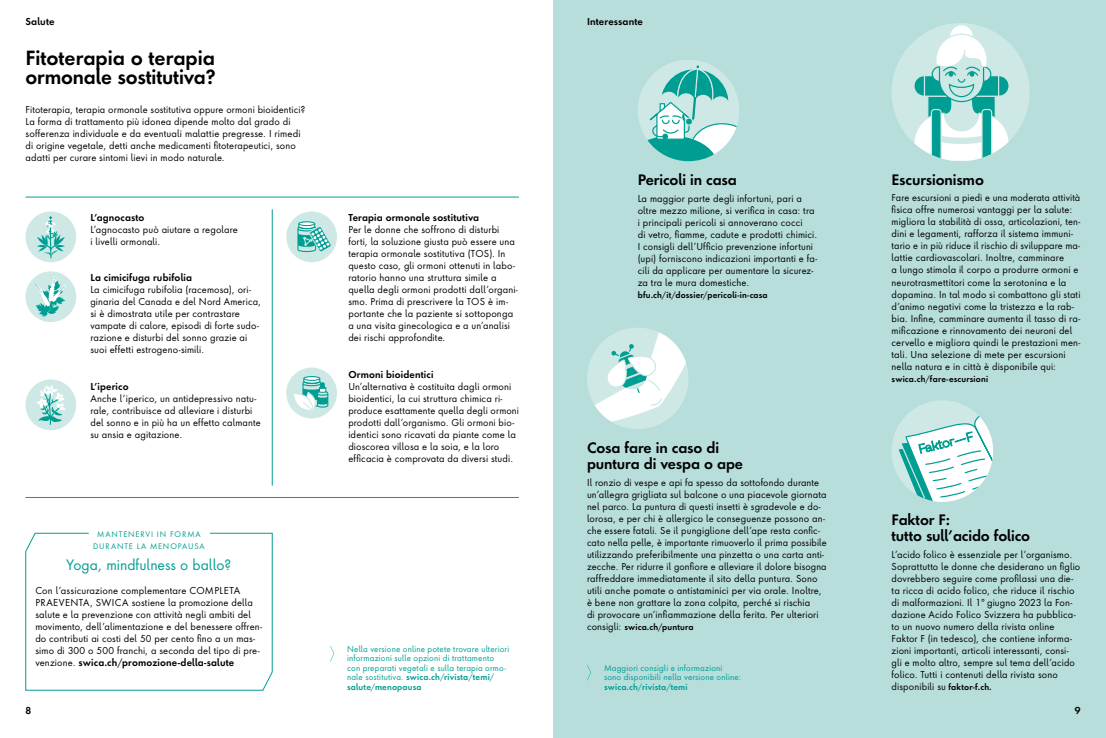
<style>
.page{position:relative;width:1106px;height:738px;background:#fff}
.page>*{position:absolute;margin:0;border:0;box-sizing:border-box;transform-origin:0 0}
.Headline_2_19pt{font:600 19px/19px "Futura Next";letter-spacing:-.005em;color:#000}
.Zwischentitel_A_14pt_Semibold{font:600 14px/16.2px "Futura Next";letter-spacing:-.01em;color:#000}
.Quote_14pt_16_25pt{font:14px "Futura Next";color:#009e92}
.Lauftext_9_3pt_12pt{font:9.3px/12px "Futura Next";letter-spacing:.015em;color:#000}
.Lauftext_9_3pt_12pt-2{font:600 9.3px "Futura Next";letter-spacing:.015em;color:#000}
.Rubrikentitel_9_3pt{font:600 9.3px "Futura Next";letter-spacing:.015em;color:#000}
.Legende_Swica_8pt_9_5pt_Grün{font:8px/9.5px "Futura Next";letter-spacing:.02em;color:#009e92}
.Lauftext_9_3pt_12pt-3{font:600 8px "Futura Next";letter-spacing:.02em;color:#000}
.Untertitel_Produkte_Box_8pt_12pt{font:7.5px/12px "Futura Next";letter-spacing:.12em;color:#009e92;text-align:center}
.s1{font-weight:600}
.s2{font-weight:400}
.s3{font-weight:400;font-size:9.3px}
.s4{font-weight:600;font-size:8px}
</style>
<div class="page">
<div style="left:553px;top:0;width:553px;height:737px;background:#b7dedb"></div>
<svg style="left:587px;top:664px;width:4px;height:16px"></svg>
<svg style="left:330px;top:645px;width:4px;height:16px"></svg>
<svg style="left:25px;top:532px;width:248px;height:158px"></svg>
<div style="left:26px;top:379px;width:50px;height:51px;background:#cee8e5;border-radius:50%"></div>
<div style="left:286px;top:367px;width:51px;height:51px;background:#cee8e5;border-radius:50%"></div>
<div style="left:303px;top:376px;width:17px;height:4px;border:1px solid #009e92;border-radius:50%"></div>
<svg style="left:292px;top:377px;width:37px;height:35px"></svg>
<div style="left:26px;top:271px;width:50px;height:51px;background:#cee8e5;border-radius:50%"></div>
<svg style="left:33px;top:275px;width:33px;height:156px"></svg>
<div style="left:26px;top:211px;width:50px;height:51px;background:#cee8e5;border-radius:50%"></div>
<svg style="left:37px;top:215px;width:28px;height:44px"></svg>
<div style="left:286px;top:211px;width:51px;height:51px;background:#cee8e5;border-radius:50%"></div>
<div style="left:298px;top:221px;width:17px;height:5px;border:1px solid #009e92;border-radius:50%"></div>
<svg style="left:297px;top:223px;width:36px;height:30px"></svg>
<hr style="left:26px;top:197px;width:493px;height:1px;background:#009e92">
<hr style="left:272px;top:209px;width:1px;height:276px;background:#009e92">
<hr style="left:26px;top:497px;width:493px;height:1px;background:#009e92">
<div style="left:891px;top:23px;width:138px;height:138px;background:#cde8e5;border-radius:50%"></div>
<svg style="left:912px;top:25px;width:98px;height:136px"></svg>
<div style="left:891px;top:400px;width:102px;height:101px;background:#cee8e5;border-radius:50%"></div>
<svg style="left:898px;top:413px;width:95px;height:88px"></svg>
<svg style="left:638px;top:60px;width:101px;height:101px"></svg>
<svg style="left:588px;top:328px;width:100px;height:97px"></svg>
<p class="Rubrikentitel_9_3pt" style="left:26px;top:15px;width:31px">Salute</p>
<p class="Rubrikentitel_9_3pt" style="left:587px;top:15px;width:57px">Interessante</p>
<p class="Headline_2_19pt" style="left:26px;top:48px;width:192px">Fitoterapia o terapia ormonale sostitutiva?</p>
<p class="Lauftext_9_3pt_12pt" style="left:26px;top:103px;width:281px">Fitoterapia, terapia ormonale sostitutiva oppure ormoni bioidentici?<br>La forma di trattamento più idonea dipende molto dal grado di sofferenza individuale e da eventuali malattie pregresse. I rimedi di origine vegetale, detti anche medicamenti fitoterapeutici, sono adatti per curare sintomi lievi in modo naturale.</p>
<p class="Lauftext_9_3pt_12pt-2" style="left:90px;top:211px;width:56px">L’agnocasto</p>
<p class="Lauftext_9_3pt_12pt" style="left:90px;top:223px;width:149px">L’agnocasto può aiutare a regolare i livelli ormonali.</p>
<p class="Lauftext_9_3pt_12pt-2" style="left:90px;top:271px;width:103px">La cimicifuga rubifolia</p>
<p class="Lauftext_9_3pt_12pt" style="left:90px;top:283px;width:172px">La cimicifuga rubifolia (racemosa), ori&shy;ginaria del Canada e del Nord America, si è dimostrata utile per contrastare vampate di calore, episodi di forte sudo&shy;razione e disturbi del sonno grazie ai suoi effetti estrogeno-simili.</p>
<p class="Lauftext_9_3pt_12pt-2" style="left:90px;top:379px;width:40px">L’iperico</p>
<p class="Lauftext_9_3pt_12pt" style="left:90px;top:391px;width:172px">Anche l’iperico, un antidepressivo natu&shy;rale, contribuisce ad alleviare i disturbi del sonno e in più ha un effetto calmante su ansia e agitazione.</p>
<p class="Untertitel_Produkte_Box_8pt_12pt" style="left:93px;top:527px;width:113px">MANTENERVI IN FORMA<br>DURANTE LA MENOPAUSA</p>
<p class="Quote_14pt_16_25pt" style="left:66px;top:553px;width:166px">Yoga, mindfulness o ballo?</p>
<p class="Lauftext_9_3pt_12pt" style="left:35px;top:583px;width:228px">Con l’assicurazione complementare COMPLETA PRAEVENTA, SWICA sostiene la promozione della salute e la prevenzione con attività negli ambiti del movimento, dell’alimentazione e del benessere offren&shy;do contributi ai costi del 50 per cento fino a un mas&shy;simo di 300 o 500 franchi, a seconda del tipo di pre&shy;venzione. <span class="s1">swica.ch</span>/<span class="s1">promozione-della-salute</span></p>
<p class="Lauftext_9_3pt_12pt-2" style="left:348px;top:211px;width:132px">Terapia ormonale sostitutiva</p>
<p class="Lauftext_9_3pt_12pt" style="left:348px;top:223px;width:171px">Per le donne che soffrono di disturbi forti, la soluzione giusta può essere una terapia ormonale sostitutiva (TOS). In questo caso, gli ormoni ottenuti in labo&shy;ratorio hanno una struttura simile a quella degli ormoni prodotti dall’organi&shy;smo. Prima di prescrivere la TOS è im&shy;portante che la paziente si sottoponga a una visita ginecologica e a un’analisi dei rischi approfondite.</p>
<p class="Lauftext_9_3pt_12pt-2" style="left:348px;top:367px;width:87px">Ormoni bioidentici</p>
<p class="Lauftext_9_3pt_12pt" style="left:348px;top:379px;width:172px">Un’alternativa è costituita dagli ormoni bioidentici, la cui struttura chimica ri&shy;produce esattamente quella degli ormoni prodotti dall’organismo. Gli ormoni bio&shy;identici sono ricavati da piante come la dioscorea villosa e la soia, e la loro efficacia è comprovata da diversi studi.</p>
<p class="Legende_Swica_8pt_9_5pt_Grün" style="left:347px;top:643px;width:164px">Nella versione online potete trovare ulteriori informazioni sulle opzioni di trattamento<br>con preparati vegetali e sulla terapia ormo&shy;nale sostitutiva. <span class="s1">swica.ch</span>/<span class="s1">rivista</span>/<span class="s1">temi</span>/ <span class="s1">salute</span>/<span class="s1">menopausa</span></p>
<p class="Zwischentitel_A_14pt_Semibold" style="left:638px;top:172px;width:101px">Pericoli in casa</p>
<p class="Lauftext_9_3pt_12pt" style="left:638px;top:191px;width:181px">La maggior parte degli infortuni, pari a oltre mezzo milione, si verifica in casa: tra i principali pericoli si annoverano cocci<br>di vetro, fiamme, cadute e prodotti chimici.<br>I consigli dell’Ufficio prevenzione infortuni (upi) forniscono indicazioni importanti e fa&shy;cili da applicare per aumentare la sicurez&shy;za tra le mura domestiche.</p>
<p class="Lauftext_9_3pt_12pt-3" style="left:638px;top:289px;width:131px">bfu.ch<span class="s2">/</span>it<span class="s2">/</span>dossier<span class="s2">/</span>pericoli-in-casa</p>
<p class="Zwischentitel_A_14pt_Semibold" style="left:587px;top:439px;width:158px">Cosa fare in caso di puntura di vespa o ape</p>
<p class="Lauftext_9_3pt_12pt" style="left:587px;top:475px;width:241px">Il ronzio di vespe e api fa spesso da sottofondo durante un’allegra grigliata sul balcone o una piacevole giornata nel parco. La puntura di questi insetti è sgradevole e do&shy;lorosa, e per chi è allergico le conseguenze possono an&shy;che essere fatali. Se il pungiglione dell’ape resta confic&shy;cato nella pelle, è importante rimuoverlo il prima possibile utilizzando preferibilmente una pinzetta o una carta anti&shy;zecche. Per ridurre il gonfiore e alleviare il dolore bisogna raffreddare immediatamente il sito della puntura. Sono utili anche pomate o antistaminici per via orale. Inoltre, è bene non grattare la zona colpita, perché si rischia<br>di provocare un’infiammazione della ferita. Per ulteriori</p>
<p class="Lauftext_9_3pt_12pt-3" style="left:587px;top:621px;width:108px"><span class="s3">consigli:</span> swica.ch<span class="s2">/</span>puntura</p>
<p class="Legende_Swica_8pt_9_5pt_Grün" style="left:604px;top:662px;width:139px">Maggiori consigli e informazioni sono disponibili nella versione online: <span class="s1">swica.ch</span>/<span class="s1">rivista</span>/<span class="s1">temi</span></p>
<p class="Zwischentitel_A_14pt_Semibold" style="left:891px;top:171px;width:94px">Escursionismo</p>
<p class="Lauftext_9_3pt_12pt" style="left:891px;top:191px;width:190px">Fare escursioni a piedi e una moderata attività fisica offre numerosi vantaggi per la salute: migliora la stabilità di ossa, articolazioni, ten&shy;dini e legamenti, rafforza il sistema immuni&shy;tario e in più riduce il rischio di sviluppare ma&shy;lattie cardiovascolari. Inoltre, camminare<br>a lungo stimola il corpo a produrre ormoni e neurotrasmettitori come la serotonina e la dopamina. In tal modo si combattono gli stati d’animo negativi come la tristezza e la rab&shy;bia. Infine, camminare aumenta il tasso di ra&shy;mificazione e rinnovamento dei neuroni del cervello e migliora quindi le prestazioni men&shy;tali. Una selezione di mete per escursioni nella natura e in città è disponibile qui:</p>
<p class="Lauftext_9_3pt_12pt-3" style="left:891px;top:373px;width:98px">swica.ch<span class="s2">/</span>fare-escursioni</p>
<p class="Zwischentitel_A_14pt_Semibold" style="left:891px;top:511px;width:140px">Faktor F:<br>tutto sull’acido folico</p>
<p class="Lauftext_9_3pt_12pt" style="left:891px;top:547px;width:190px">L’acido folico è essenziale per l’organismo.<br>Soprattutto le donne che desiderano un figlio dovrebbero seguire come profilassi una die&shy;ta ricca di acido folico, che riduce il rischio di malformazioni. Il 1°giugno 2023 la Fon&shy;dazione Acido Folico Svizzera ha pubblica&shy;to un nuovo numero della rivista online Faktor F (in tedesco), che contiene informa&shy;zioni importanti, articoli interessanti, consi&shy;gli e molto altro, sempre sul tema dell’acido folico. Tutti i contenuti della rivista sono disponibili su <span class="s4">faktor-f.ch.</span></p>
<p class="Lauftext_9_3pt_12pt-2" style="left:26px;top:703px;width:7px">8</p>
<p class="Lauftext_9_3pt_12pt-2" style="left:1074px;top:703px;width:7px">9</p>
</div>
